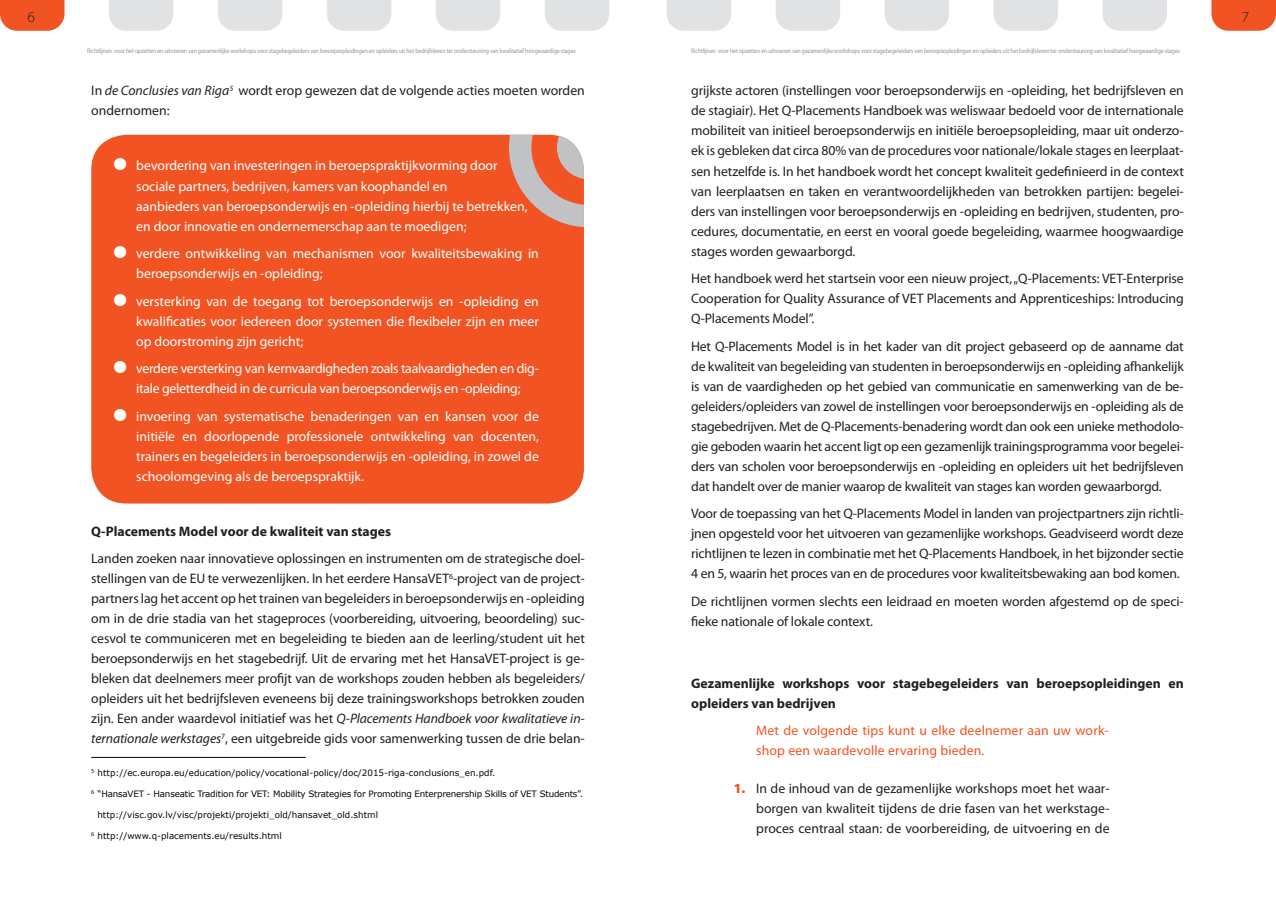
<style>
.page{position:relative;width:1276px;height:922px;background:#fff}
.page>*{position:absolute;margin:0;border:0;box-sizing:border-box;transform-origin:0 0}
.t1{font:300 15.38px "Myriad Pro";color:#231f20}
.t2{font:13.75px/20px "Myriad Pro";letter-spacing:-.01em;color:#231f20;text-align:justify}
.t3{font:13.75px/20px "Myriad Pro";color:#fff}
.t4{font:13.75px/20px "Myriad Pro";letter-spacing:-.02em;color:#fff}
.t5{font:700 13.75px/20px "Myriad Pro";color:#231f20}
.t6{font:13.75px/20px "Myriad Pro";letter-spacing:.01em;color:#f15422}
.t7{font:8.75px "Verdana";color:#040503}
.t8{font:8.75px "Verdana";letter-spacing:-.02em;color:#040503}
.t9{font:6.62px "Myriad Pro";letter-spacing:-.02em;color:#939598;scale:.88 1}
.s1{font-style:italic}
.s2{font-weight:900;color:#f15422}
</style>
<div class="page">
<div style="left:218px;top:0;width:64px;height:31px;background:#e1e2e4"></div>
<div style="left:109px;top:0;width:64px;height:31px;background:#e1e2e4"></div>
<div style="left:327px;top:0;width:64px;height:31px;background:#e1e2e4"></div>
<svg style="left:0;top:0;width:64px;height:31px;background:#f15f30"></svg>
<div style="left:436px;top:0;width:64px;height:31px;background:#e1e2e4"></div>
<div style="left:545px;top:0;width:64px;height:31px;background:#e1e2e4"></div>
<svg style="left:993px;top:0;width:65px;height:31px;background:#e3e4e6"></svg>
<svg style="left:1102px;top:0;width:65px;height:31px;background:#e3e4e6"></svg>
<svg style="left:884px;top:0;width:65px;height:31px;background:#e3e4e6"></svg>
<svg style="left:1211px;top:0;width:65px;height:31px;background:#f26133"></svg>
<div style="left:776px;top:0;width:64px;height:31px;background:#e1e2e4"></div>
<div style="left:667px;top:0;width:64px;height:31px;background:#e1e2e4"></div>
<div style="left:91px;top:135px;width:493px;height:368px;background:#f15422;border-radius:35px"></div>
<svg style="left:509px;top:135px;width:75px;height:92px"></svg>
<hr style="left:91px;top:756px;width:215px;height:1px;background:#040503">
<p class="t1" style="left:28px;top:9px;width:9px">6</p>
<p class="t1" style="left:1241px;top:9px;width:9px">7</p>
<p class="t9" style="left:87px;top:47px;width:557px">Richtlijnen voor het opzetten en uitvoeren van gezamenlijke workshops voor stagebegeleiders van beroepsopleidingen en opleiders uit het bedrijfsleven ter ondersteuning van kwalitatief hoogwaardige stages</p>
<p class="t9" style="left:691px;top:47px;width:557px">Richtlijnen voor het opzetten en uitvoeren van gezamenlijke workshops voor stagebegeleiders van beroepsopleidingen en opleiders uit het bedrijfsleven ter ondersteuning van kwalitatief hoogwaardige stages</p>
<p class="t2" style="left:91px;top:81px;width:495px">In <span class="s1">de Conclusies van Riga</span><sup>5</sup> wordt erop gewezen dat de volgende acties moeten worden ondernomen:</p>
<p class="t3" style="left:136px;top:156px;width:393px">bevordering van investeringen in beroepspraktijkvorming door sociale partners, bedrijven, kamers van koophandel en<br>aanbieders van beroepsonderwijs en -opleiding hierbij te betrekken, en door innovatie en ondernemerschap aan te moedigen;</p>
<p class="t3" style="left:136px;top:243px;width:404px">verdere ontwikkeling van mechanismen voor kwaliteitsbewaking in beroepsonderwijs en -opleiding;</p>
<p class="t3" style="left:136px;top:291px;width:404px;text-align:justify">versterking van de toegang tot beroepsonderwijs en -opleiding en kwalificaties voor iedereen door systemen die flexibeler zijn en meer op doorstroming zijn gericht;</p>
<p class="t4" style="left:136px;top:358px;width:404px">verdere versterking van kernvaardigheden zoals taalvaardigheden en dig&shy;itale geletterdheid in de curricula van beroepsonderwijs en -opleiding;</p>
<p class="t3" style="left:136px;top:406px;width:404px;text-align:justify">invoering van systematische benaderingen van en kansen voor de initiële en doorlopende professionele ontwikkeling van docenten, trainers en begeleiders in beroepsonderwijs en -opleiding, in zowel de schoolomgeving als de beroepspraktijk.</p>
<p class="t5" style="left:91px;top:520px;width:301px">Q-Placements Model voor de kwaliteit van stages</p>
<p class="t2" style="left:91px;top:548px;width:495px">Landen zoeken naar innovatieve oplossingen en instrumenten om de strategische doel&shy;stellingen van de EU te verwezenlijken. In het eerdere HansaVET<sup>6</sup>-project van de project&shy;partners lag het accent op het trainen van begeleiders in beroepsonderwijs en -opleiding om in de drie stadia van het stageproces (voorbereiding, uitvoering, beoordeling) suc&shy;cesvol te communiceren met en begeleiding te bieden aan de leerling/student uit het beroepsonderwijs en het stagebedrijf. Uit de ervaring met het HansaVET-project is ge&shy;bleken dat deelnemers meer profijt van de workshops zouden hebben als begeleiders/ opleiders uit het bedrijfsleven eveneens bij deze trainingsworkshops betrokken zouden zijn. Een ander waardevol initiatief was het <span class="s1">Q-Placements Handboek voor kwalitatieve in&shy;ternationale werkstages</span><sup>7</sup>, een uitgebreide gids voor samenwerking tussen de drie belan-</p>
<p class="t7" style="left:91px;top:766px;width:406px"><sup>5</sup> http://ec.europa.eu/education/policy/vocational-policy/doc/2015-riga-conclusions_en.pdf.</p>
<p class="t8" style="left:91px;top:787px;width:494px"><sup>6</sup> “HansaVET - Hanseatic Tradition for VET: Mobility Strategies for Promoting Enterprenership Skills of VET Students”.</p>
<p class="t7" style="left:97px;top:809px;width:282px">http://visc.gov.lv/visc/projekti/projekti_old/hansavet_old.shtml</p>
<p class="t7" style="left:91px;top:830px;width:192px"><sup>6</sup> http://www.q-placements.eu/results.html</p>
<p class="t2" style="left:691px;top:81px;width:494px">grijkste actoren (instellingen voor beroepsonderwijs en -opleiding, het bedrijfsleven en de stagiair). Het Q-Placements Handboek was weliswaar bedoeld voor de internationale mobiliteit van initieel beroepsonderwijs en initiële beroepsopleiding, maar uit onderzo&shy;ek is gebleken dat circa 80% van de procedures voor nationale/lokale stages en leerplaat&shy;sen hetzelfde is. In het handboek wordt het concept kwaliteit gedefinieerd in de context van leerplaatsen en taken en verantwoordelijkheden van betrokken partijen: begelei&shy;ders van instellingen voor beroepsonderwijs en -opleiding en bedrijven, studenten, pro&shy;cedures, documentatie, en eerst en vooral goede begeleiding, waarmee hoogwaardige stages worden gewaarborgd.</p>
<p class="t2" style="left:691px;top:268px;width:494px">Het handboek werd het startsein voor een nieuw project, „Q-Placements: VET-Enterprise Cooperation for Quality Assurance of VET Placements and Apprenticeships: Introducing Q-Placements Model”.</p>
<p class="t2" style="left:691px;top:336px;width:494px">Het Q-Placements Model is in het kader van dit project gebaseerd op de aanname dat de kwaliteit van begeleiding van studenten in beroepsonderwijs en -opleiding afhankelijk is van de vaardigheden op het gebied van communicatie en samenwerking van de be&shy;geleiders/opleiders van zowel de instellingen voor beroepsonderwijs en -opleiding als de stagebedrijven. Met de Q-Placements-benadering wordt dan ook een unieke methodolo&shy;gie geboden waarin het accent ligt op een gezamenlijk trainingsprogramma voor begelei&shy;ders van scholen voor beroepsonderwijs en -opleiding en opleiders uit het bedrijfsleven dat handelt over de manier waarop de kwaliteit van stages kan worden gewaarborgd.</p>
<p class="t2" style="left:691px;top:503px;width:494px">Voor de toepassing van het Q-Placements Model in landen van projectpartners zijn richtli&shy;jnen opgesteld voor het uitvoeren van gezamenlijke workshops. Geadviseerd wordt deze richtlijnen te lezen in combinatie met het Q-Placements Handboek, in het bijzonder sectie 4 en 5, waarin het proces van en de procedures voor kwaliteitsbewaking aan bod komen.</p>
<p class="t2" style="left:691px;top:591px;width:494px">De richtlijnen vormen slechts een leidraad en moeten worden afgestemd op de speci&shy;fieke nationale of lokale context.</p>
<p class="t5" style="left:691px;top:672px;width:494px">Gezamenlijke workshops voor stagebegeleiders van beroepsopleidingen en opleiders van bedrijven</p>
<p class="t6" style="left:756px;top:720px;width:354px">Met de volgende tips kunt u elke deelnemer aan uw work&shy;shop een waardevolle ervaring bieden.</p>
<p class="t2" style="left:756px;top:778px;width:355px;text-indent:-22px"><span class="s2">1.</span> In de inhoud van de gezamenlijke workshops moet het waar&shy;borgen van kwaliteit tijdens de drie fasen van het werkstage&shy;proces centraal staan: de voorbereiding, de uitvoering en de</p>
</div>
